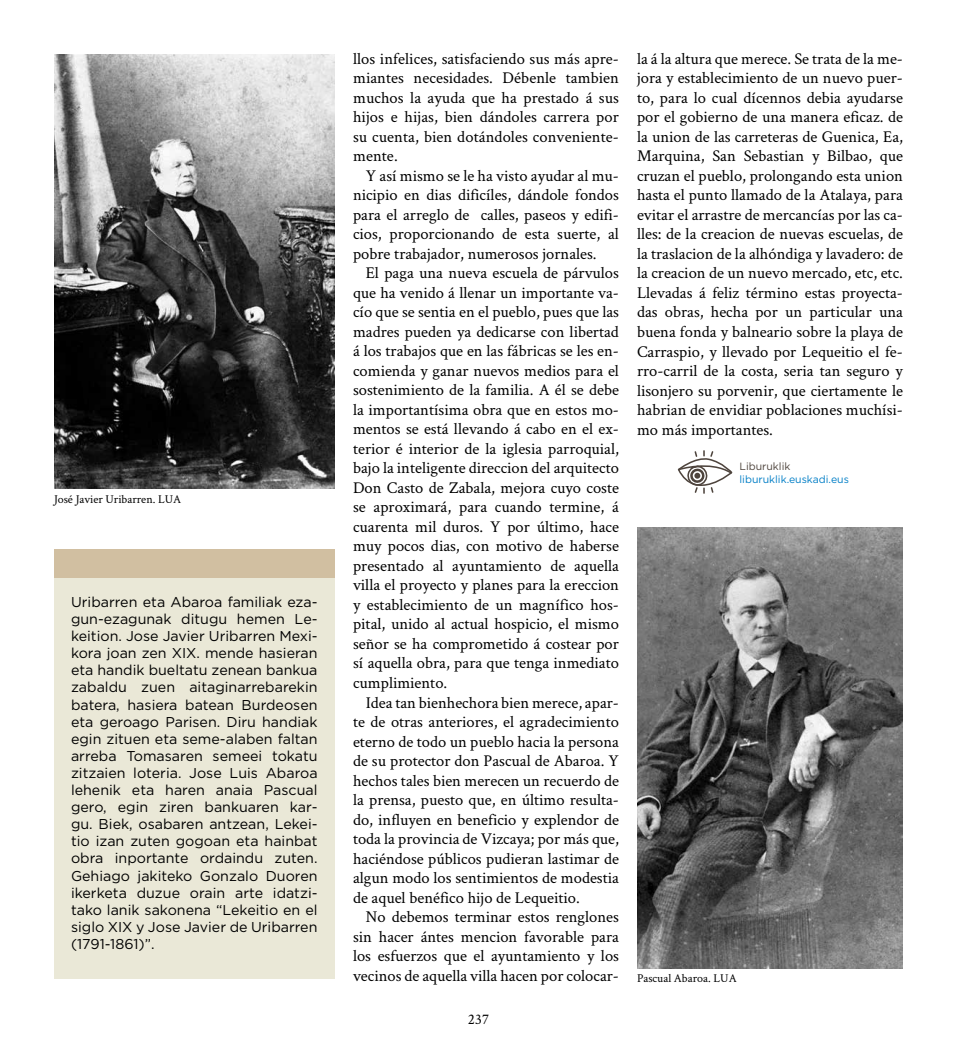
<style>
.page{position:relative;width:957px;height:1042px;background:#fff}
.page>*{position:absolute;margin:0;border:0;box-sizing:border-box;transform-origin:0 0}
.t1{font:16.5px/19.5px "Crimson Text";color:#000;text-align:justify}
.t2{font:15px "Crimson Text";color:#000}
.t3{font:14.25px/17.1px "Gotham";color:#000;text-align:justify}
.t4{font:12px "Crimson Text";color:#000}
.t5{font:10.5px "Gotham";color:#007ec6}
.t6{font:10.5px "Gotham";color:#4e443d}
</style>
<div class="page">
<img style="left:54px;top:54px;width:280px;height:434px">
<img style="left:637px;top:527px;width:266px;height:441px">
<div style="left:54px;top:549px;width:280px;height:29px;background:#d1bfa1"></div>
<div style="left:54px;top:578px;width:280px;height:401px;background:#eae8d7"></div>
<svg style="left:677px;top:450px;width:56px;height:44px"></svg>
<p class="t4" style="left:54px;top:491px;width:129px">José Javier Uribarren. LUA</p>
<p class="t3" style="left:71px;top:593px;width:248px">Uribarren eta Abaroa familiak eza&shy;gun-ezagunak ditugu hemen Le&shy;keition. Jose Javier Uribarren Mexi&shy;kora joan zen XIX. mende hasieran eta handik bueltatu zenean bankua zabaldu zuen aitaginarrebarekin batera, hasiera batean Burdeosen eta geroago Parisen. Diru handiak egin zituen eta seme-alaben faltan arreba Tomasaren semeei tokatu zitzaien loteria. Jose Luis Abaroa lehenik eta haren anaia Pascual gero, egin ziren bankuaren kar&shy;gu. Biek, osabaren antzean, Lekei&shy;tio izan zuten gogoan eta hainbat obra inportante ordaindu zuten.<br>Gehiago jakiteko Gonzalo Duoren ikerketa duzue orain arte idatzi&shy;tako lanik sakonena “Lekeitio en el siglo XIX y Jose Javier de Uribarren (1791-1861)”.</p>
<p class="t1" style="left:353px;top:48px;width:267px">llos infelices, satisfaciendo sus más apre&shy;miantes necesidades. Débenle tambien muchos la ayuda que ha prestado á sus hijos e hijas, bien dándoles carrera por su cuenta, bien dotándoles conveniente&shy;mente.</p>
<p class="t1" style="left:353px;top:165px;width:267px;text-indent:13px">Y así mismo se le ha visto ayudar al mu&shy;nicipio en dias dificíles, dándole fondos para el arreglo de calles, paseos y edifi&shy;cios, proporcionando de esta suerte, al pobre trabajador, numerosos jornales.</p>
<p class="t1" style="left:353px;top:263px;width:267px;text-indent:13px">El paga una nueva escuela de párvulos que ha venido á llenar un importante va&shy;cío que se sentia en el pueblo, pues que las madres pueden ya dedicarse con libertad á los trabajos que en las fábricas se les en&shy;comienda y ganar nuevos medios para el sostenimiento de la familia. A él se debe la importantísima obra que en estos mo&shy;mentos se está llevando á cabo en el ex&shy;terior é interior de la iglesia parroquial, bajo la inteligente direccion del arquitecto Don Casto de Zabala, mejora cuyo coste se aproximará, para cuando termine, á cuarenta mil duros. Y por último, hace muy pocos dias, con motivo de haberse presentado al ayuntamiento de aquella villa el proyecto y planes para la ereccion y establecimiento de un magnífico hos&shy;pital, unido al actual hospicio, el mismo señor se ha comprometido á costear por sí aquella obra, para que tenga inmediato cumplimiento.</p>
<p class="t1" style="left:353px;top:692px;width:267px;text-indent:13px">Idea tan bienhechora bien merece, apar&shy;te de otras anteriores, el agradecimiento eterno de todo un pueblo hacia la persona de su protector don Pascual de Abaroa. Y hechos tales bien merecen un recuerdo de la prensa, puesto que, en último resulta&shy;do, influyen en beneficio y explendor de toda la provincia de Vizcaya; por más que, haciéndose públicos pudieran lastimar de algun modo los sentimientos de modestia de aquel benéfico hijo de Lequeitio.</p>
<p class="t1" style="left:353px;top:906px;width:267px;text-indent:13px">No debemos terminar estos renglones sin hacer ántes mencion favorable para los esfuerzos que el ayuntamiento y los vecinos de aquella villa hacen por colocar-</p>
<p class="t2" style="left:468px;top:1009px;width:23px">237</p>
<p class="t1" style="left:637px;top:48px;width:267px">la á la altura que merece. Se trata de la me&shy;jora y establecimiento de un nuevo puer&shy;to, para lo cual dícennos debia ayudarse por el gobierno de una manera eficaz. de la union de las carreteras de Guenica, Ea, Marquina, San Sebastian y Bilbao, que cruzan el pueblo, prolongando esta union hasta el punto llamado de la Atalaya, para evitar el arrastre de mercancías por las ca&shy;lles: de la creacion de nuevas escuelas, de la traslacion de la alhóndiga y lavadero: de la creacion de un nuevo mercado, etc, etc.<br>Llevadas á feliz término estas proyecta&shy;das obras, hecha por un particular una buena fonda y balneario sobre la playa de Carraspio, y llevado por Lequeitio el fe&shy;rro-carril de la costa, seria tan seguro y lisonjero su porvenir, que ciertamente le habrian de envidiar poblaciones muchísi&shy;mo más importantes.</p>
<p class="t6" style="left:739px;top:459px;width:52px">Liburuklik</p>
<p class="t5" style="left:739px;top:472px;width:111px">liburuklik.euskadi.eus</p>
<p class="t4" style="left:637px;top:969px;width:101px">Pascual Abaroa. LUA</p>
</div>
